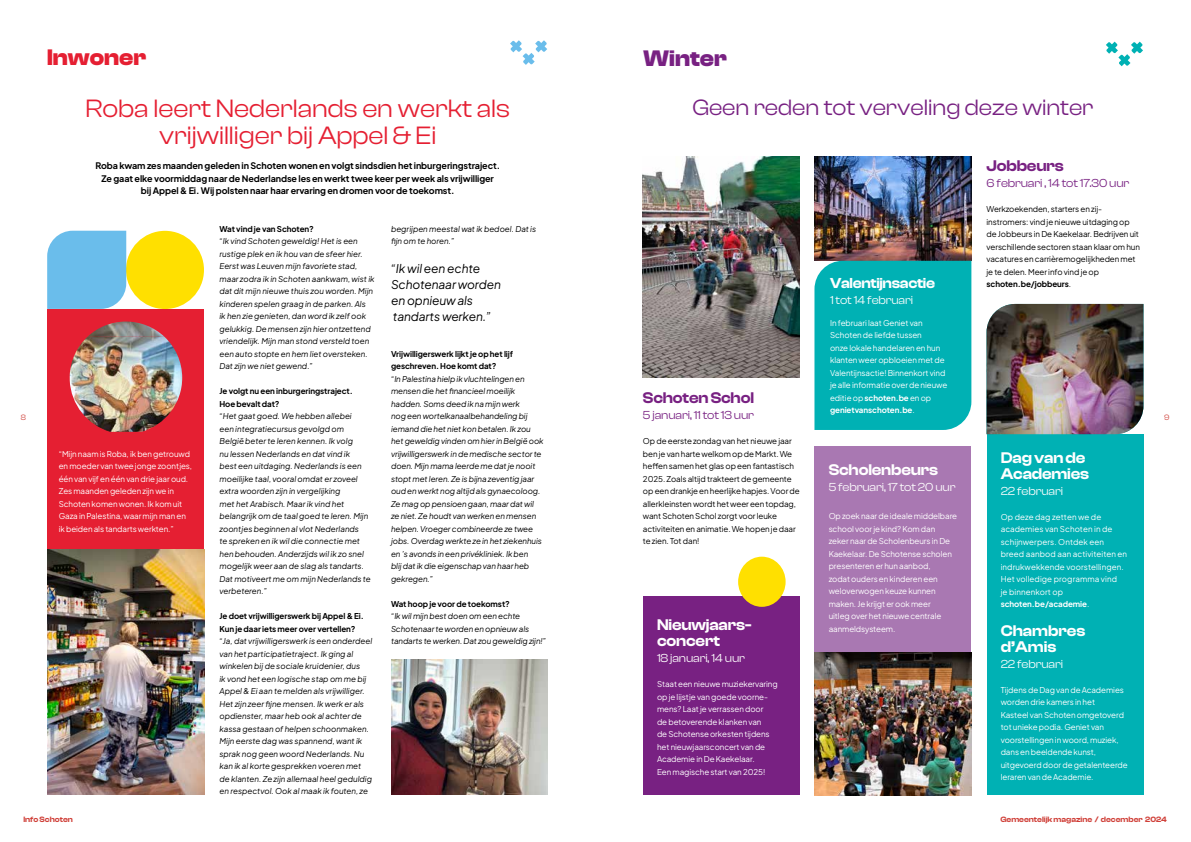
<style>
.page{position:relative;width:1191px;height:842px;background:#fff}
.page>*{position:absolute;margin:0;border:0;box-sizing:border-box;transform-origin:0 0}
.t1{font:26px/27px "Clash Display";color:#e51f32;text-align:center}
.t2{font:700 23.3px "Clash Display";color:#e51f32}
.t3{font:700 23.3px "Clash Display";color:#782182}
.t4{font:23px "Clash Display";color:#782182}
.t5{font:600 16px/16px "Clash Display";letter-spacing:-.01em;color:#fff}
.t6{font:600 16px "Clash Display";letter-spacing:-.01em;color:#782182}
.t7{font:600 15px "Clash Display";letter-spacing:-.02em;color:#fff}
.t8{font:12px "Clash Display";letter-spacing:-.01em;color:#fff}
.t9{font:italic 12px/16px "Plus Jakarta Sans";letter-spacing:-.01em;color:#000}
.t10{font:12px "Clash Display";letter-spacing:-.01em;color:#782182}
.t11{font:700 9px/12.5px "Plus Jakarta Sans";letter-spacing:-.01em;color:#000;text-align:center}
.t12{font:italic 8px/12.5px "Plus Jakarta Sans";color:#000}
.t13{font:8px/12.5px "Plus Jakarta Sans";letter-spacing:-.01em;color:#fff}
.t14{font:8px/12.5px "Plus Jakarta Sans";letter-spacing:-.01em;color:#000}
.t15{font:700 8px/12.5px "Plus Jakarta Sans";letter-spacing:-.01em;color:#000}
.t16{font:8px/12.5px "Plus Jakarta Sans";letter-spacing:.01em;color:#fff}
.t17{font:600 8px "Clash Display";color:#cf3e37}
.t18{font:8px "Clash Display";color:#cf3e37}
.s1{font-weight:700}
</style>
<div class="page">
<svg style="left:510px;top:40px;width:37px;height:25px"></svg>
<svg style="left:1106px;top:42px;width:37px;height:24px"></svg>
<div style="left:126px;top:231px;width:78px;height:78px;background:#ffe000;border-radius:50%"></div>
<div style="left:47px;top:231px;width:79px;height:78px;background:#6abdeb"></div>
<div style="left:47px;top:309px;width:157px;height:241px;background:#e51f32"></div>
<img style="left:70px;top:337px;width:112px;height:95px">
<img style="left:48px;top:550px;width:156px;height:244px">
<img style="left:391px;top:660px;width:157px;height:134px">
<img style="left:643px;top:156px;width:156px;height:222px">
<img style="left:814px;top:652px;width:157px;height:143px">
<img style="left:814px;top:156px;width:157px;height:105px">
<div style="left:643px;top:596px;width:156px;height:198px;background:#782182"></div>
<div style="left:814px;top:446px;width:157px;height:206px;background:#a978b2"></div>
<div style="left:986px;top:434px;width:157px;height:360px;background:#00b1b4"></div>
<div style="left:814px;top:261px;width:157px;height:169px;background:#00b1b4"></div>
<img style="left:986px;top:304px;width:157px;height:130px">
<div style="left:738px;top:557px;width:47px;height:50px;background:#ffe000;border-radius:50%"></div>
<img style="left:87px;top:321px;width:77px;height:16px">
<h2 class="t2" style="left:47px;top:44px;width:100px">Inwoner</h2>
<h1 class="t1" style="left:85px;top:94px;width:426px">Roba leert Nederlands en werkt als vrijwilliger bij Appel &amp; Ei</h1>
<h2 class="t3" style="left:643px;top:45px;width:85px">Winter</h2>
<h3 class="t4" style="left:692px;top:94px;width:403px">Geen reden tot verveling deze winter</h3>
<h3 class="t6" style="left:986px;top:157px;width:79px">Jobbeurs</h3>
<h3 class="t10" style="left:986px;top:176px;width:144px">6 februari , 14 tot 17.30 uur</h3>
<p class="t14" style="left:986px;top:202px;width:155px">Werkzoekenden, starters en zij&shy;instromers: vind je nieuwe uitdaging op de Jobbeurs in De Kaekelaar. Bedrijven uit verschillende sectoren staan klaar om hun vacatures en carrièremogelijkheden met je te delen. Meer info vind je op <span class="s1">schoten.be/jobbeurs</span>.</p>
<p class="t11" style="left:95px;top:158px;width:406px">Roba kwam zes maanden geleden in Schoten wonen en volgt sindsdien het inburgeringstraject.<br>Ze gaat elke voormiddag naar de Nederlandse les en werkt twee keer per week als vrijwilliger bij Appel &amp; Ei. Wij polsten naar haar ervaring en dromen voor de toekomst.</p>
<p class="t12" style="left:391px;top:222px;width:147px">begrijpen meestal wat ik bedoel. Dat is fijn om te horen.”</p>
<h3 class="t9" style="left:391px;top:259px;width:111px">“Ik wil een echte<br>Schotenaar worden en opnieuw als tandarts werken.”</h3>
<p class="t15" style="left:391px;top:346px;width:123px">Vrijwilligerswerk lijkt je op het lijf geschreven. Hoe komt dat?</p>
<p class="t12" style="left:391px;top:372px;width:154px">“In Palestina hielp ik vluchtelingen en mensen die het financieel moeilijk hadden. Soms deed ik na mijn werk<br>nog een wortelkanaalbehandeling bij iemand die het niet kon betalen. Ik zou het geweldig vinden om hier in België ook vrijwilligerswerk in de medische sector te doen. Mijn mama leerde me dat je nooit stopt met leren. Ze is bijna zeventig jaar oud en werkt nog altijd als gynaecoloog.<br>Ze mag op pensioen gaan, maar dat wil ze niet. Ze houdt van werken en mensen helpen. Vroeger combineerde ze twee jobs. Overdag werkte ze in het ziekenhuis en ’s avonds in een privékliniek. Ik ben<br>blij dat ik die eigenschap van haar heb gekregen.”</p>
<p class="t15" style="left:391px;top:596px;width:120px">Wat hoop je voor de toekomst?</p>
<p class="t12" style="left:391px;top:609px;width:157px">“Ik wil mijn best doen om een echte<br>Schotenaar te worden en opnieuw als tandarts te werken. Dat zou geweldig zijn!”</p>
<p class="t15" style="left:219px;top:221px;width:96px">Wat vind je van Schoten?</p>
<p class="t12" style="left:219px;top:234px;width:157px">“Ik vind Schoten geweldig! Het is een rustige plek en ik hou van de sfeer hier.<br>Eerst was Leuven mijn favoriete stad, maar zodra ik in Schoten aankwam, wist ik dat dit mijn nieuwe thuis zou worden. Mijn kinderen spelen graag in de parken. Als<br>ik hen zie genieten, dan word ik zelf ook gelukkig. De mensen zijn hier ontzettend vriendelijk. Mijn man stond versteld toen een auto stopte en hem liet oversteken.<br>Dat zijn we niet gewend.”</p>
<p class="t15" style="left:219px;top:384px;width:135px">Je volgt nu een inburgeringstraject.<br>Hoe bevalt dat?</p>
<p class="t12" style="left:219px;top:409px;width:153px">“Het gaat goed. We hebben allebei<br>een integratiecursus gevolgd om<br>België beter te leren kennen. Ik volg<br>nu lessen Nederlands en dat vind ik<br>best een uitdaging. Nederlands is een moeilijke taal, vooral omdat er zoveel extra woorden zijn in vergelijking<br>met het Arabisch. Maar ik vind het belangrijk om de taal goed te leren. Mijn zoontjes beginnen al vlot Nederlands<br>te spreken en ik wil die connectie met hen behouden. Anderzijds wil ik zo snel mogelijk weer aan de slag als tandarts.<br>Dat motiveert me om mijn Nederlands te verbeteren.”</p>
<p class="t15" style="left:219px;top:609px;width:146px">Je doet vrijwilligerswerk bij Appel &amp; Ei.<br>Kun je daar iets meer over vertellen?</p>
<p class="t12" style="left:219px;top:634px;width:154px">“Ja, dat vrijwilligerswerk is een onderdeel van het participatietraject. Ik ging al winkelen bij de sociale kruidenier, dus<br>ik vond het een logische stap om me bij Appel &amp; Ei aan te melden als vrijwilliger.<br>Het zijn zeer fijne mensen. Ik werk er als opdienster, maar heb ook al achter de kassa gestaan of helpen schoonmaken.<br>Mijn eerste dag was spannend, want ik sprak nog geen woord Nederlands. Nu kan ik al korte gesprekken voeren met de klanten. Ze zijn allemaal heel geduldig en respectvol. Ook al maak ik fouten, ze</p>
<h3 class="t7" style="left:830px;top:275px;width:106px">Valentijnsactie</h3>
<h3 class="t8" style="left:830px;top:294px;width:85px">1 tot 14 februari</h3>
<p class="t13" style="left:830px;top:316px;width:119px">In februari laat Geniet van<br>Schoten de liefde tussen<br>onze lokale handelaren en hun klanten weer opbloeien met de<br>Valentijnsactie! Binnenkort vind je alle informatie over de nieuwe editie op <span class="s1">schoten.be</span> en op <span class="s1">genietvanschoten.be</span>.</p>
<h3 class="t6" style="left:643px;top:389px;width:113px">Schoten Schol</h3>
<h3 class="t10" style="left:643px;top:409px;width:113px">5 januari, 11 tot 13 uur</h3>
<p class="t14" style="left:643px;top:434px;width:158px">Op de eerste zondag van het nieuwe jaar ben je van harte welkom op de Markt. We heffen samen het glas op een fantastisch 2025. Zoals altijd trakteert de gemeente op een drankje en heerlijke hapjes. Voor de allerkleinsten wordt het weer een topdag, want Schoten Schol zorgt voor leuke activiteiten en animatie. We hopen je daar te zien. Tot dan!</p>
<p class="t18" style="left:21px;top:413px;width:7px">8</p>
<p class="t18" style="left:1164px;top:413px;width:7px">9</p>
<p class="t13" style="left:59px;top:447px;width:135px">“Mijn naam is Roba, ik ben getrouwd en moeder van twee jonge zoontjes, één van vijf en één van drie jaar oud.<br>Zes maanden geleden zijn we in Schoten komen wonen. Ik kom uit Gaza in Palestina, waar mijn man en ik beiden als tandarts werkten.”</p>
<h3 class="t5" style="left:1000px;top:449px;width:90px">Dag van de<br>Academies</h3>
<h3 class="t8" style="left:1000px;top:484px;width:64px">22 februari</h3>
<p class="t16" style="left:1000px;top:510px;width:128px">Op deze dag zetten we de academies van Schoten in de schijnwerpers. Ontdek een breed aanbod aan activiteiten en indrukwekkende voorstellingen.<br>Het volledige programma vind<br>je binnenkort op <span class="s1">schoten.be/academie</span>.</p>
<h3 class="t5" style="left:1000px;top:622px;width:86px">Chambres d’Amis</h3>
<h3 class="t8" style="left:1000px;top:657px;width:64px">22 februari</h3>
<p class="t13" style="left:1000px;top:683px;width:129px">Tijdens de Dag van de Academies worden drie kamers in het<br>Kasteel van Schoten omgetoverd tot unieke podia. Geniet van voorstellingen in woord, muziek, dans en beeldende kunst, uitgevoerd door de getalenteerde leraren van de Academie.</p>
<h3 class="t5" style="left:828px;top:462px;width:111px">Scholenbeurs</h3>
<h3 class="t8" style="left:828px;top:480px;width:128px">5 februari, 17 tot 20 uur</h3>
<p class="t13" style="left:828px;top:509px;width:130px">Op zoek naar de ideale middelbare school voor je kind? Kom dan zeker naar de Scholenbeurs in De<br>Kaekelaar. De Schotense scholen presenteren er hun aanbod,<br>zodat ouders en kinderen een weloverwogen keuze kunnen maken. Je krijgt er ook meer<br>uitleg over het nieuwe centrale aanmeldsysteem.</p>
<h3 class="t5" style="left:657px;top:617px;width:96px">Nieuwjaars&shy;concert</h3>
<h3 class="t8" style="left:657px;top:651px;width:90px">18 januari, 14 uur</h3>
<p class="t13" style="left:657px;top:677px;width:122px">Staat een nieuwe muziekervaring op je lijstje van goede voorne&shy;mens? Laat je verrassen door<br>de betoverende klanken van<br>de Schotense orkesten tijdens het nieuwjaarsconcert van de<br>Academie in De Kaekelaar.<br>Een magische start van 2025!</p>
<p class="t17" style="left:23px;top:815px;width:51px">Info Schoten</p>
<p class="t17" style="left:1000px;top:815px;width:168px">Gemeentelijk magazine / december 2024</p>
</div>
